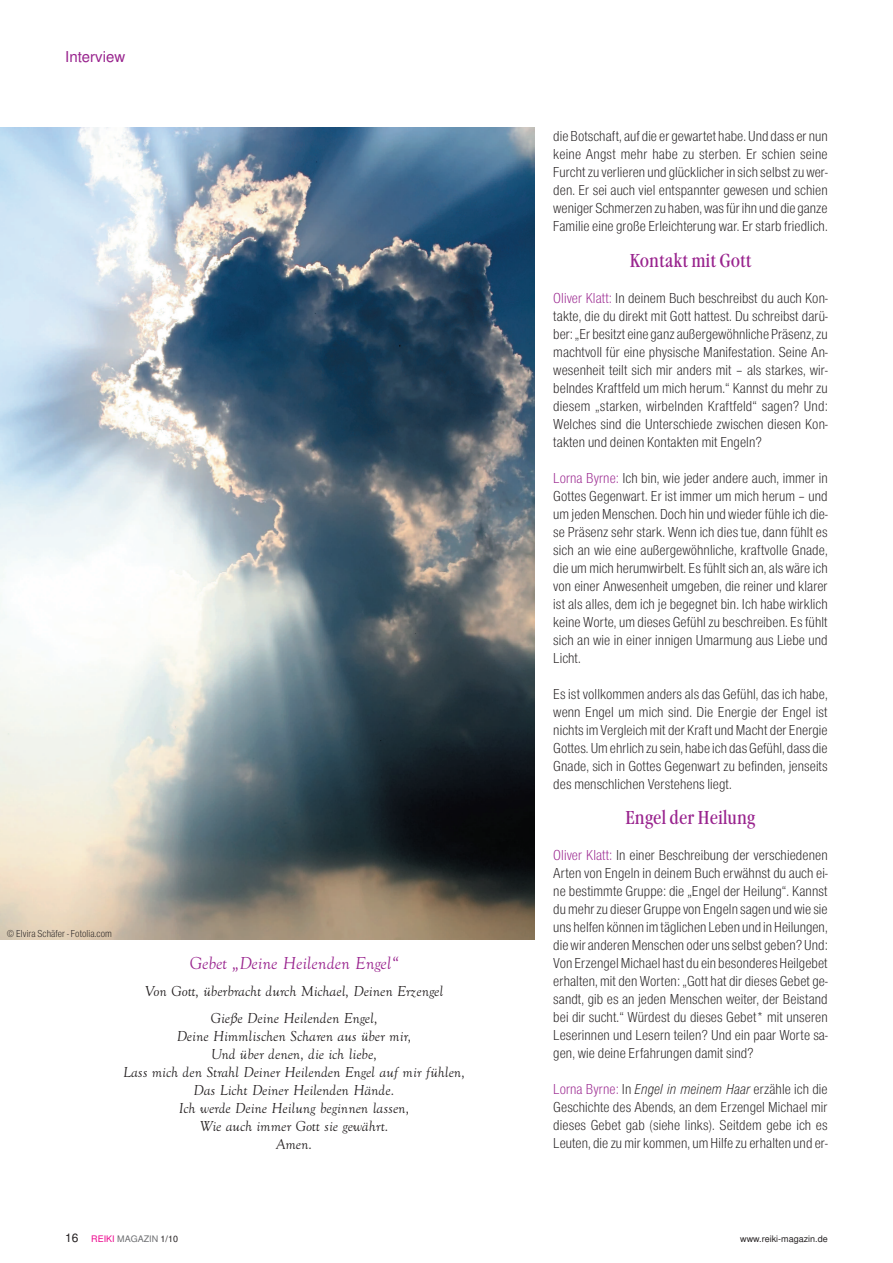
<style>
.page{position:relative;width:893px;height:1263px;background:#fff}
.page>*{position:absolute;margin:0;border:0;box-sizing:border-box;transform-origin:0 0}
.t1{font:19.5px "Garamond Nova Cond";color:#99248e}
.t2{font:italic 18px "Goudy Old Style";letter-spacing:.005em;color:#99248e}
.t3{font:15px/18px "Sans Cond LH Regular";letter-spacing:.005em;color:#231f20;text-align:justify}
.t4{font:italic 15px/18px "Goudy Old Style";letter-spacing:.005em;color:#231f20;text-align:center}
.t5{font:15px "Sans Cond LH Italic";letter-spacing:.005em;color:#231f20}
.t6{font:15px "Sans";color:#99248e}
.t7{font:10.5px "Sans Cond LH Regular";letter-spacing:.005em;color:#231f20}
.t8{font:9px "Sans";color:#231f20}
.t9{font:9px "Sans";color:#6c6d70}
.s1{color:#99248e}
.s2{font-family:"Sans Cond LH Regular";color:#99248e}
.s3{font-family:"Sans Cond LH Regular"}
.s4{font-size:12px;color:#231f20}
.s5{color:#ed028c}
.s6{color:#231f20}
</style>
<div class="page">
<img style="left:0;top:128px;width:535px;height:811px">
<p class="t6" style="left:65px;top:51px;width:62px">Interview</p>
<p class="t7" style="left:7px;top:929px;width:107px">© Elvira Schäfer - Fotolia.com</p>
<p class="t2" style="left:189px;top:957px;width:211px">Gebet „Deine Heilenden Engel“</p>
<p class="t4" style="left:145px;top:979px;width:300px;line-height:27px">Von Gott, überbracht durch Michael, Deinen Erzengel<br>Gieße Deine Heilenden Engel,</p>
<p class="t4" style="left:123px;top:1028px;width:343px">Deine Himmlischen Scharen aus über mir,<br>Und über denen, die ich liebe,<br>Lass mich den Strahl Deiner Heilenden Engel auf mir fühlen, Das Licht Deiner Heilenden Hände.<br>Ich werde Deine Heilung beginnen lassen,<br>Wie auch immer Gott sie gewährt.<br>Amen.</p>
<p class="t3" style="left:553px;top:129px;width:276px">die Botschaft, auf die er gewartet habe. Und dass er nun keine Angst mehr habe zu sterben. Er schien seine Furchtzu verlieren und glücklicher in sich selbstzu wer&shy;den. Er sei auch viel entspannter gewesen und schien weniger Schmerzen zu haben,wasfürihn und die ganze Familie eine große Erleichterung war. Er starb friedlich.</p>
<h1 class="t1" style="left:630px;top:252px;width:123px">Kontakt mit Gott</h1>
<p class="t3" style="left:553px;top:290px;width:276px"><span class="s1">Oliver Klatt:</span> In deinem Buch beschreibst du auch Kon&shy;takte, die du direkt mit Gott hattest. Du schreibst darü&shy;ber:„Er besitzt eine ganz außergewöhnliche Präsenz,zu machtvoll für eine physische Manifestation. Seine An&shy;wesenheit teilt sich mir anders mit – als starkes, wir&shy;belndes Kraftfeld um mich herum.“ Kannst du mehr zu diesem „starken, wirbelnden Kraftfeld“ sagen? Und:<br>Welches sind die Unterschiede zwischen diesen Kon&shy;takten und deinen Kontakten mit Engeln?</p>
<p class="t3" style="left:553px;top:470px;width:276px"><span class="s1">Lorna Byrne:</span> Ich bin, wie jeder andere auch, immer in Gottes Gegenwart. Er ist immer um mich herum – und umjedenMenschen. Doch hin und wieder fühle ich die&shy;se Präsenz sehr stark. Wenn ich dies tue, dann fühlt es sich an wie eine außergewöhnliche, kraftvolle Gnade, die um mich herumwirbelt. Es fühlt sich an, als wäre ich von einer Anwesenheit umgeben, die reiner und klarer ist als alles, dem ich je begegnet bin. Ich habe wirklich keine Worte, um dieses Gefühl zu beschreiben. Es fühlt sich an wie in einer innigen Umarmung aus Liebe und Licht.</p>
<p class="t3" style="left:553px;top:686px;width:276px">Es ist vollkommen anders als das Gefühl, das ich habe, wenn Engel um mich sind. Die Energie der Engel ist nichtsimVergleichmit der Kraft undMacht der Energie Gottes. Umehrlich zu sein, habe ich das Gefühl, dass die Gnade, sich in Gottes Gegenwart zu befinden, jenseits des menschlichen Verstehens liegt.</p>
<h1 class="t1" style="left:626px;top:809px;width:131px">Engel der Heilung</h1>
<p class="t3" style="left:553px;top:847px;width:276px"><span class="s1">Oliver Klatt:</span> In einer Beschreibung der verschiedenen Arten von Engeln in deinem Buch erwähnst du auch ei&shy;ne bestimmte Gruppe: die „Engel der Heilung“. Kannst dumehrzu dieser Gruppe von Engeln sagen undwie sie uns helfen können imtäglichen Leben und in Heilungen, diewir anderenMenschen oder unsselbst geben? Und:<br>Von ErzengelMichael hast du ein besonderes Heilgebet erhalten,mit denWorten: „Gott hat dir dieses Gebet ge&shy;sandt, gib es an jeden Menschen weiter, der Beistand bei dir sucht.“ Würdest du dieses Gebet* mit unseren Leserinnen und Lesern teilen? Und ein paar Worte sa&shy;gen, wie deine Erfahrungen damit sind?</p>
<p class="t5" style="left:553px;top:1084px;width:276px"><span class="s2">Lorna Byrne:</span> <span class="s3">In</span> Engel in meinem Haar <span class="s3">erzähle ich die</span></p>
<p class="t3" style="left:553px;top:1099px;width:276px">Geschichte des Abends, an dem Erzengel Michael mir dieses Gebet gab (siehe links). Seitdem gebe ich es Leuten, die zumir kommen, umHilfe zu erhalten und er-</p>
<p class="t9" style="left:65px;top:1235px;width:114px"><span class="s4">16</span> <span class="s5">REIKI</span> MAGAZIN <span class="s6">1/10</span></p>
<p class="t8" style="left:740px;top:1235px;width:89px">www.reiki-magazin.de</p>
</div>
